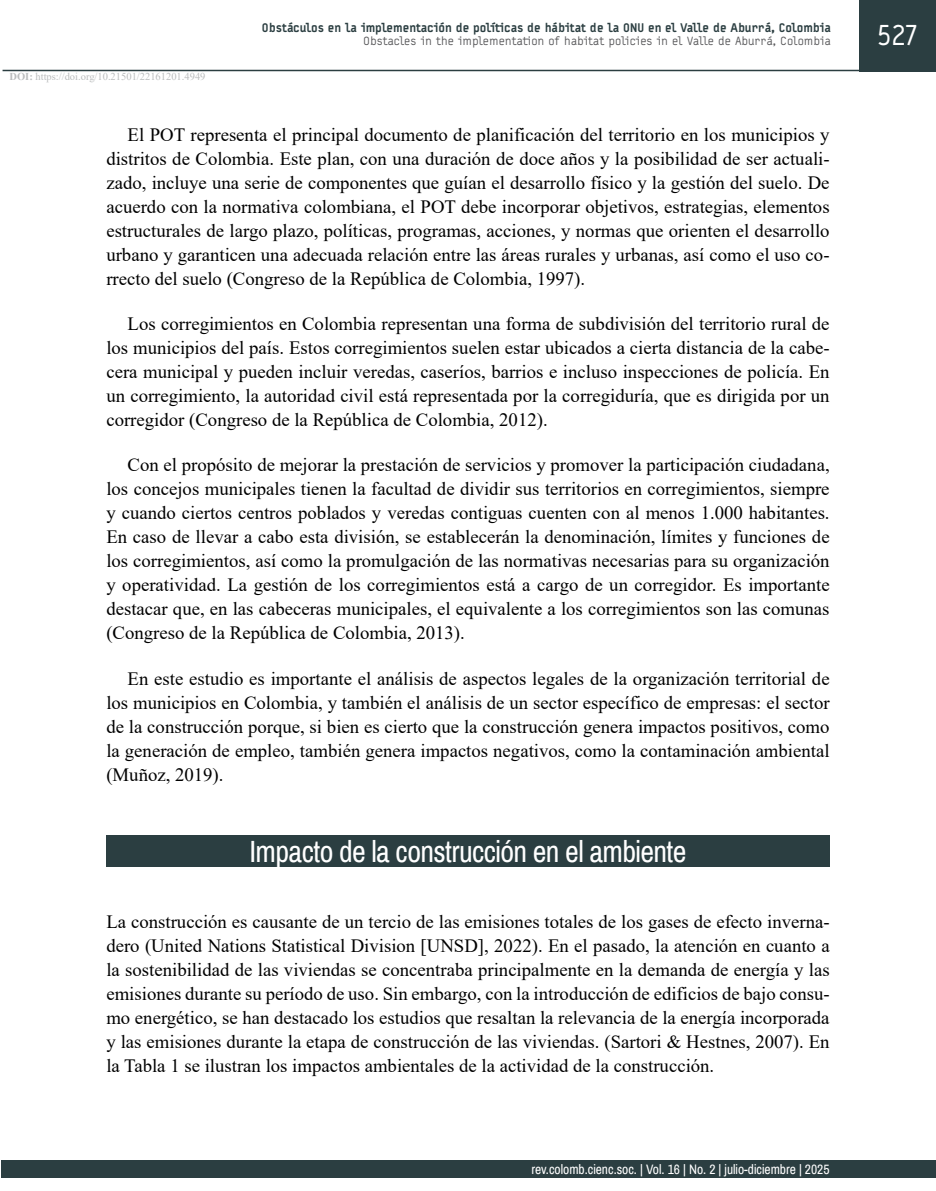
<style>
.page{position:relative;width:936px;height:1191px;background:#fff}
.page>*{position:absolute;margin:0;border:0;box-sizing:border-box;transform-origin:0 0}
.t1{font:30px "Archivo Narrow";letter-spacing:-.02em;color:#fff}
.t2{font:30px "Typestar Pro";color:#fff}
.t3{font:18.75px/24px "Times New Roman";color:#000;text-align:justify}
.t4{font:13.5px "Archivo Narrow";color:#fff}
.t5{font:900 12px "Typestar Pro";color:#2b3e41}
.t6{font:12px "Typestar Pro";color:#58585a}
.t7{font:10.5px "Times New Roman";color:#bbbdbe}
.s1{font-weight:700}
</style>
<div class="page">
<div style="left:1px;top:1160px;width:934px;height:18px;background:#2b3e41"></div>
<hr style="left:3px;top:70px;width:856px;height:1px;background:#2b3e41">
<div style="left:859px;top:0;width:76px;height:71px;background:#2b3e41"></div>
<div style="left:106px;top:835px;width:723px;height:32px;background:#2b3e41"></div>
<p class="t7" style="left:10px;top:69px;width:197px"><span class="s1">DOI:</span> https://doi.org/10.21501/22161201.4949</p>
<p class="t5" style="left:262px;top:19px;width:570px">Obstáculos en la implementación de políticas de hábitat de la ONU en el Valle de Aburrá, Colombia</p>
<p class="t6" style="left:363px;top:34px;width:469px">Obstacles in the implementation of habitat policies in el Valle de Aburrá, Colombia</p>
<p class="t3" style="left:106px;top:122px;width:724px;text-indent:21px">El POT representa el principal documento de planificación del territorio en los municipios y distritos de Colombia. Este plan, con una duración de doce años y la posibilidad de ser actuali&shy;zado, incluye una serie de componentes que guían el desarrollo físico y la gestión del suelo. De acuerdo con la normativa colombiana, el POT debe incorporar objetivos, estrategias, elementos estructurales de largo plazo, políticas, programas, acciones, y normas que orienten el desarrollo urbano y garanticen una adecuada relación entre las áreas rurales y urbanas, así como el uso co&shy;rrecto del suelo (Congreso de la República de Colombia, 1997).</p>
<p class="t3" style="left:106px;top:311px;width:724px;text-indent:21px">Los corregimientos en Colombia representan una forma de subdivisión del territorio rural de los municipios del país. Estos corregimientos suelen estar ubicados a cierta distancia de la cabe&shy;cera municipal y pueden incluir veredas, caseríos, barrios e incluso inspecciones de policía. En un corregimiento, la autoridad civil está representada por la corregiduría, que es dirigida por un corregidor (Congreso de la República de Colombia, 2012).</p>
<p class="t3" style="left:106px;top:452px;width:724px;text-indent:21px">Con el propósito de mejorar la prestación de servicios y promover la participación ciudadana, los concejos municipales tienen la facultad de dividir sus territorios en corregimientos, siempre y cuando ciertos centros poblados y veredas contiguas cuenten con al menos 1.000 habitantes.<br>En caso de llevar a cabo esta división, se establecerán la denominación, límites y funciones de los corregimientos, así como la promulgación de las normativas necesarias para su organización y operatividad. La gestión de los corregimientos está a cargo de un corregidor. Es importante destacar que, en las cabeceras municipales, el equivalente a los corregimientos son las comunas (Congreso de la República de Colombia, 2013).</p>
<p class="t3" style="left:106px;top:665px;width:724px;text-indent:21px">En este estudio es importante el análisis de aspectos legales de la organización territorial de los municipios en Colombia, y también el análisis de un sector específico de empresas: el sector de la construcción porque, si bien es cierto que la construcción genera impactos positivos, como la generación de empleo, también genera impactos negativos, como la contaminación ambiental (Muñoz, 2019).</p>
<h1 class="t1" style="left:249px;top:833px;width:438px">Impacto de la construcción en el ambiente</h1>
<p class="t3" style="left:106px;top:909px;width:724px">La construcción es causante de un tercio de las emisiones totales de los gases de efecto inverna&shy;dero (United Nations Statistical Division [UNSD], 2022). En el pasado, la atención en cuanto a la sostenibilidad de las viviendas se concentraba principalmente en la demanda de energía y las emisiones durante su período de uso. Sin embargo, con la introducción de edificios de bajo consu&shy;mo energético, se han destacado los estudios que resaltan la relevancia de la energía incorporada y las emisiones durante la etapa de construcción de las viviendas. (Sartori &amp; Hestnes, 2007). En la Tabla 1 se ilustran los impactos ambientales de la actividad de la construcción.</p>
<p class="t4" style="left:531px;top:1160px;width:300px">rev.colomb.cienc.soc. | Vol. 16 | No. 2 | julio-diciembre | 2025</p>
<h1 class="t2" style="left:876px;top:16px;width:45px">527</h1>
</div>
